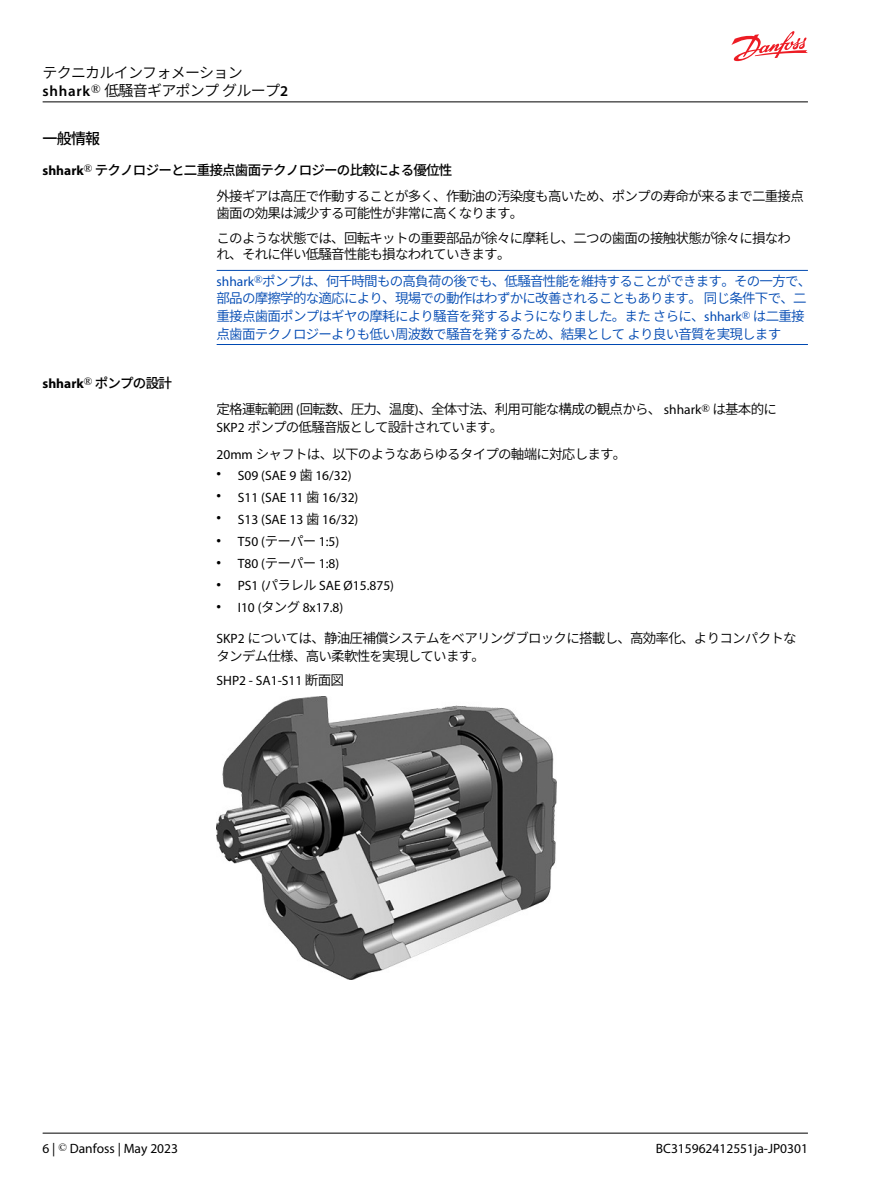
<style>
.page{position:relative;width:893px;height:1191px;background:#fff}
.page>*{position:absolute;margin:0;border:0;box-sizing:border-box;transform-origin:0 0}
.t1{font:15px/18px "Source Han Sans";letter-spacing:-.05em;color:#000}
.t2{font:500 15px "Source Han Sans";color:#000}
.t3{font:13.5px/26.4px "Source Han Sans";letter-spacing:-.055em;color:#000}
.t4{font:13.5px/18px "Source Han Sans";letter-spacing:-.055em;color:#0049b2}
.t5{font:13.5px "Myriad Pro";color:#000}
.t6{font:700 13.5px "Myriad Pro";color:#000}
.s1{font-family:"Myriad Pro";font-weight:600}
.s2{font-family:"Myriad Pro";font-weight:700}
.s3{font-weight:500}
.s4{color:#000}
.s5{font-family:"Myriad Pro"}
.s6{font-family:"Source Han Sans";font-weight:500}
.s7{font-size:16.5px}
.s8{font-family:"Source Han Sans"}
</style>
<div class="page">
<hr style="left:217px;top:270px;width:591px;height:1px;background:#0049b2">
<hr style="left:217px;top:344px;width:591px;height:1px;background:#0049b2">
<img style="left:217px;top:696px;width:339px;height:284px">
<svg style="left:731px;top:31px;width:77px;height:30px"></svg>
<hr style="left:43px;top:102px;width:765px;height:1px;background:#000">
<hr style="left:43px;top:1132px;width:765px;height:1px;background:#000">
<p class="t1" style="left:43px;top:64px;width:247px">テクニカルインフォメーション<span class="s1">shhark</span><sup>®</sup> 低騒音ギアポンプグループ<span class="s1">2</span></p>
<p class="t2" style="left:43px;top:130px;width:59px">一般情報</p>
<p class="t3" style="left:217px;top:157px;width:589px;text-indent:-174px"><span class="s2">shhark</span><sup>®</sup> <span class="s3">テクノロジーと二重接点歯面テクノロジーの比較による優位性<br></span>外接ギアは高圧で作動することが多く、作動油の汚染度も高いため、ポンプの寿命が来るまで二重接点</p>
<p class="t3" style="left:217px;top:200px;width:576px;line-height:25.3px">歯面の効果は減少する可能性が非常に高くなります。<br>このような状態では、回転キットの重要部品が徐々に摩耗し、二つの歯面の接触状態が徐々に損なわ</p>
<p class="t4" style="left:217px;top:242px;width:596px;line-height:26.1px"><span class="s4">れ、それに伴い低騒音性能も損なわれていきます。<br></span><span class="s5">shhark</span><sup>®</sup>ポンプは、何千時間もの高負荷の後でも、低騒音性能を維持することができます。その一方で、</p>
<p class="t4" style="left:217px;top:290px;width:592px">部品の摩擦学的な適応により、現場での動作はわずかに改善されることもあります。同じ条件下で、二重接点歯面ポンプはギヤの摩耗により騒音を発するようになりました。またさらに、<span class="s5">shhark</span><sup>®</sup> は二重接点歯面テクノロジーよりも低い周波数で騒音を発するため、結果としてより良い音質を実現します</p>
<p class="t6" style="left:43px;top:378px;width:131px">shhark<sup>®</sup> <span class="s6">ポンプの設計</span></p>
<p class="t3" style="left:217px;top:401px;width:562px;line-height:18px">定格運転範囲 <span class="s5">(</span>回転数、圧力、温度<span class="s5">)</span>、全体寸法、利用可能な構成の観点から、 <span class="s5">shhark</span><sup>®</sup> は基本的に<br><span class="s5">SKP2</span> ポンプの低騒音版として設計されています。</p>
<p class="t3" style="left:217px;top:441px;width:411px"><span class="s5">20mm</span> シャフトは、以下のようなあらゆるタイプの軸端に対応します。</p>
<p class="t5" style="left:217px;top:469px;width:136px"><span class="s7">•</span> S09 (SAE 9 <span class="s8">歯</span> 16/32)</p>
<p class="t5" style="left:217px;top:492px;width:143px"><span class="s7">•</span> S11 (SAE 11 <span class="s8">歯</span> 16/32)</p>
<p class="t5" style="left:217px;top:514px;width:143px"><span class="s7">•</span> S13 (SAE 13 <span class="s8">歯</span> 16/32)</p>
<p class="t5" style="left:217px;top:536px;width:124px"><span class="s7">•</span> T50 (<span class="s8">テーパー</span> 1:5)</p>
<p class="t5" style="left:217px;top:558px;width:124px"><span class="s7">•</span> T80 (<span class="s8">テーパー</span> 1:8)</p>
<p class="t5" style="left:217px;top:580px;width:179px"><span class="s7">•</span> PS1 (<span class="s8">パラレル</span> SAE Ø15.875)</p>
<p class="t5" style="left:217px;top:602px;width:128px"><span class="s7">•</span> I10 (<span class="s8">タング</span> 8x17.8)</p>
<p class="t3" style="left:217px;top:629px;width:582px;line-height:18.3px"><span class="s5">SKP2</span> については、静油圧補償システムをベアリングブロックに搭載し、高効率化、よりコンパクトなタンデム仕様、高い柔軟性を実現しています。</p>
<p class="t5" style="left:217px;top:675px;width:129px">SHP2 - SA1-S11 <span class="s8">断面図</span></p>
<p class="t5" style="left:43px;top:1143px;width:137px">6 | <sup>©</sup> Danfoss | May 2023</p>
<p class="t5" style="left:656px;top:1143px;width:154px">BC315962412551ja-JP0301</p>
</div>
